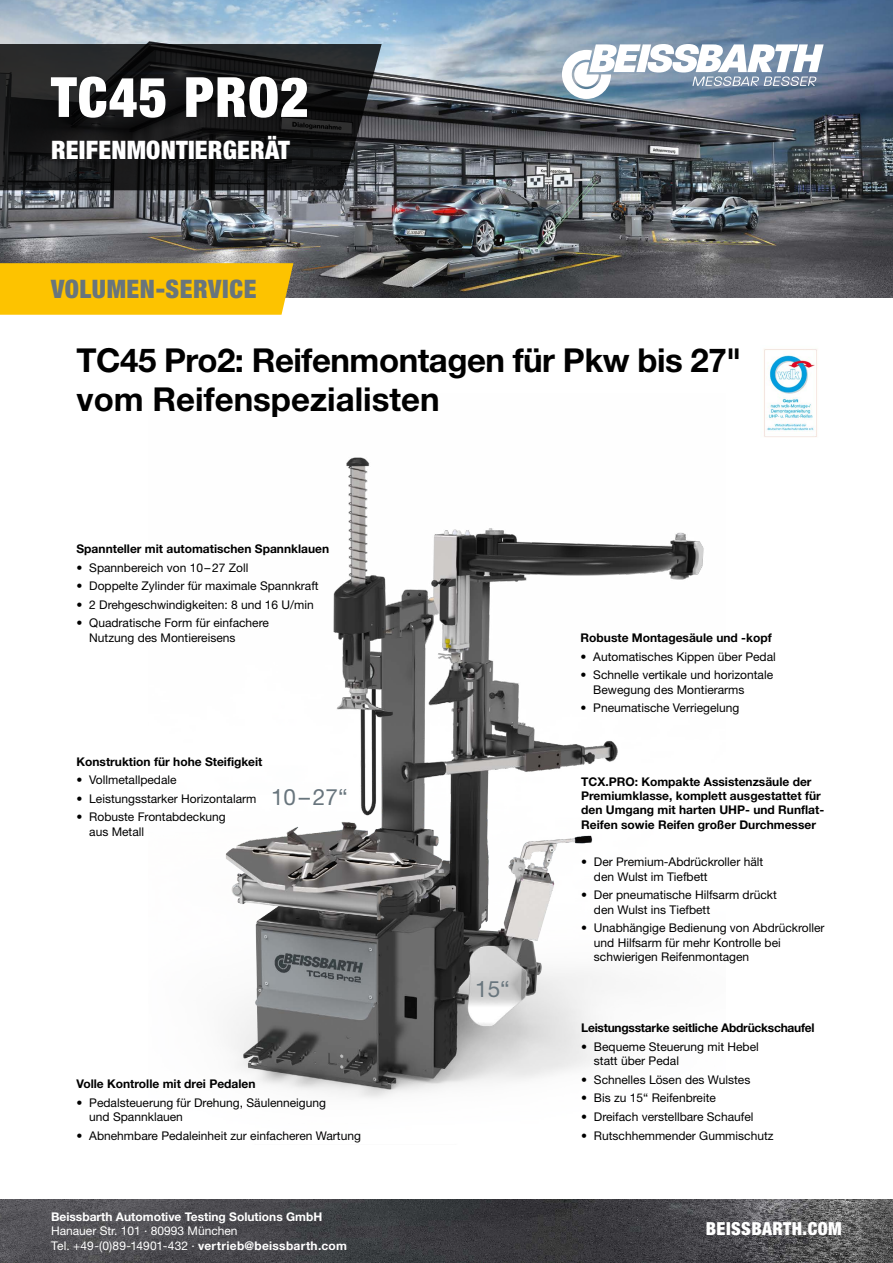
<style>
.page{position:relative;width:893px;height:1263px;background:#fff}
.page>*{position:absolute;margin:0;border:0;box-sizing:border-box;transform-origin:0 0}
.t1{font:900 condensed 55.5px "Helvetica Neue LT Pro";letter-spacing:.02em;color:#fff}
.t2{font:700 33px/39px "Helvetica Neue LT Pro";letter-spacing:-.015em;color:#000}
.t3{font:900 condensed 25.5px "Helvetica Neue LT Pro";letter-spacing:.01em;color:#fff}
.t4{font:900 condensed 25.5px "Helvetica Neue LT Pro";letter-spacing:.02em;color:#68757d}
.t5{font:22.5px "Helvetica Neue LT Pro";color:#68757d}
.t6{font:900 condensed 18px "Helvetica Neue LT Pro";letter-spacing:.025em;color:#fff}
.t7{font:12px/14.4px "Helvetica Neue LT Pro";color:#000}
.t8{font:700 12px/14.4px "Helvetica Neue LT Pro";color:#000}
.t9{font:12px/14.5px "Helvetica Neue LT Pro";color:#fff}
.t10{font:700 12px "Helvetica Neue LT Pro";color:#fff}
.t11{font:700 12px "Helvetica Neue LT Pro";letter-spacing:-.02em;color:#000}
.s1{font-weight:700}
</style>
<div class="page">
<img style="left:225px;top:457px;width:479px;height:641px">
<img style="left:0;top:0;width:893px;height:297px">
<svg style="left:562px;top:44px;width:262px;height:55px"></svg>
<img style="left:0;top:1199px;width:893px;height:64px">
<div style="left:0;top:263px;width:293px;height:52px;background:#fdc300"></div>
<svg style="left:0;top:44px;width:382px;height:146px;background:#1b1c1d"></svg>
<img style="left:764px;top:349px;width:53px;height:88px">
<h1 class="t1" style="left:51px;top:64px;width:259px">TC45 PRO2</h1>
<h3 class="t3" style="left:51px;top:135px;width:240px">REIFENMONTIERGERÄT</h3>
<h3 class="t4" style="left:51px;top:274px;width:207px">VOLUMEN-SERVICE</h3>
<h2 class="t2" style="left:77px;top:340px;width:666px">TC45 Pro2: Reifenmontagen für Pkw bis 27" vom Reifenspezialisten</h2>
<p class="t8" style="left:77px;top:541px;width:254px">Spannteller mit automatischen Spannklauen</p>
<p class="t7" style="left:77px;top:560px;width:173px">• Spannbereich von 10–27 Zoll</p>
<p class="t7" style="left:77px;top:578px;width:244px">• Doppelte Zylinder für maximale Spannkraft</p>
<p class="t7" style="left:77px;top:597px;width:239px">• 2 Drehgeschwindigkeiten: 8 und 16 U/min</p>
<p class="t7" style="left:89px;top:616px;width:181px;text-indent:-13px">• Quadratische Form für einfachere<br>Nutzung des Montiereisens</p>
<p class="t8" style="left:77px;top:754px;width:187px">Konstruktion für hohe Steifigkeit</p>
<p class="t7" style="left:77px;top:772px;width:102px">• Vollmetallpedale</p>
<p class="t7" style="left:77px;top:791px;width:181px">• Leistungsstarker Horizontalarm</p>
<p class="t7" style="left:89px;top:810px;width:138px;text-indent:-13px">• Robuste Frontabdeckung aus Metall</p>
<h3 class="t5" style="left:271px;top:783px;width:78px">10–27“</h3>
<p class="t8" style="left:77px;top:1076px;width:181px">Volle Kontrolle mit drei Pedalen</p>
<p class="t7" style="left:89px;top:1095px;width:238px;text-indent:-13px">• Pedalsteuerung für Drehung, Säulenneigung und Spannklauen</p>
<p class="t7" style="left:77px;top:1128px;width:286px">• Abnehmbare Pedaleinheit zur einfacheren Wartung</p>
<p class="t10" style="left:51px;top:1209px;width:273px">Beissbarth Automotive Testing Solutions GmbH</p>
<p class="t9" style="left:51px;top:1223px;width:297px">Hanauer Str. 101 · 80993 München<br>Tel. +49-(0)89-14901-432 · <span class="s1">vertrieb@beissbarth.com</span></p>
<h3 class="t5" style="left:475px;top:975px;width:36px">15“</h3>
<p class="t8" style="left:580px;top:630px;width:193px">Robuste Montagesäule und -kopf</p>
<p class="t7" style="left:580px;top:649px;width:197px">• Automatisches Kippen über Pedal</p>
<p class="t7" style="left:593px;top:668px;width:181px;text-indent:-13px">• Schnelle vertikale und horizontale<br>Bewegung des Montierarms</p>
<p class="t7" style="left:580px;top:701px;width:160px">• Pneumatische Verriegelung</p>
<p class="t8" style="left:581px;top:774px;width:245px">TCX.PRO: Kompakte Assistenzsäule der Premiumklasse, komplett ausgestattet für den Umgang mit harten UHP- und Runflat-Reifen sowie Reifen großer Durchmesser</p>
<p class="t7" style="left:594px;top:854px;width:171px;text-indent:-13px">• Der Premium-Abdrückroller hält den Wulst im Tiefbett</p>
<p class="t7" style="left:594px;top:887px;width:184px;text-indent:-13px">• Der pneumatische Hilfsarm drückt den Wulst ins Tiefbett</p>
<p class="t7" style="left:594px;top:920px;width:232px;text-indent:-13px">• Unabhängige Bedienung von Abdrückroller und Hilfsarm für mehr Kontrolle bei schwierigen Reifenmontagen</p>
<p class="t11" style="left:581px;top:1020px;width:235px">Leistungsstarke seitliche Abdrückschaufel</p>
<p class="t7" style="left:594px;top:1039px;width:166px;text-indent:-13px">• Bequeme Steuerung mit Hebel statt über Pedal</p>
<p class="t7" style="left:581px;top:1072px;width:171px">• Schnelles Lösen des Wulstes</p>
<p class="t7" style="left:581px;top:1090px;width:136px">• Bis zu 15“ Reifenbreite</p>
<p class="t7" style="left:581px;top:1109px;width:174px">• Dreifach verstellbare Schaufel</p>
<p class="t7" style="left:581px;top:1128px;width:194px">• Rutschhemmender Gummischutz</p>
<h3 class="t6" style="left:706px;top:1218px;width:138px">BEISSBARTH.COM</h3>
</div>
